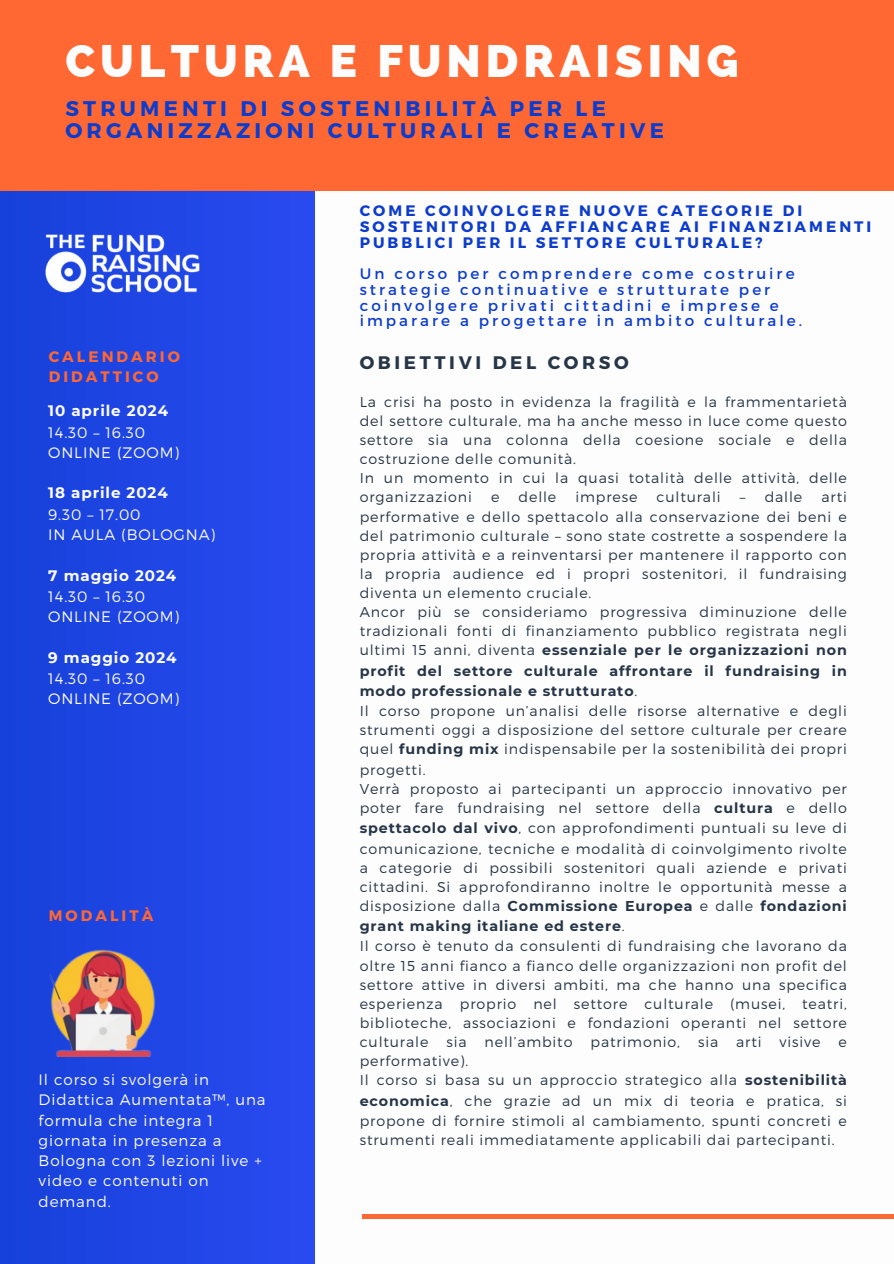
<style>
.page{position:relative;width:894px;height:1264px;background:#fff}
.page>*{position:absolute;margin:0;border:0;box-sizing:border-box;transform-origin:0 0}
.t1{font:800 45.45px "Raleway";letter-spacing:.11em;color:#fdfdfd}
.t2{font:700 21.15px/22.5px "Montserrat";letter-spacing:.2em;color:#0d3ccd}
.t3{font:700 18.15px "Montserrat";letter-spacing:.2em;color:#263547}
.t4{font:300 15.15px/20.2px "Montserrat";letter-spacing:.06em;color:#fdfdfd}
.t5{font:15.15px/15.8px "Montserrat";letter-spacing:.2em;color:#0d3ccd}
.t6{font:700 15.15px/15.8px "Montserrat";letter-spacing:.2em;color:#0d3ccd}
.t7{font:700 15.15px "Montserrat";letter-spacing:.06em;color:#fdfdfd}
.t8{font:700 15.15px/20.2px "Montserrat";letter-spacing:.2em;color:#ff6833}
.t9{font:300 14.25px/19.2px "Montserrat";letter-spacing:.06em;color:#263547;text-align:justify}
.s1{font-weight:700}
</style>
<div class="page">
<hr style="left:361px;top:1214px;width:532px;height:4px;background:#ff6833">
<img style="left:0;top:190px;width:314px;height:1073px">
<img style="left:0;top:190px;width:245px;height:147px">
<img style="left:39px;top:946px;width:132px;height:110px">
<div style="left:0;top:0;width:893px;height:190px;background:#ff6833"></div>
<p class="t1" style="left:65px;top:34px;width:674px">CULTURA E FUNDRAISING</p>
<p class="t2" style="left:65px;top:96px;width:600px">STRUMENTI DI SOSTENIBILITÀ PER LE<br>ORGANIZZAZIONI CULTURALI E CREATIVE</p>
<p class="t8" style="left:49px;top:345px;width:133px">CALENDARIO<br>DIDATTICO</p>
<p class="t7" style="left:48px;top:401px;width:121px">10 aprile 2024</p>
<h4 class="t4" style="left:48px;top:421px;width:98px">14.30 – 16.30</h4>
<p class="t4" style="left:48px;top:441px;width:133px">ONLINE (ZOOM)</p>
<p class="t7" style="left:48px;top:484px;width:121px">18 aprile 2024</p>
<h3 class="t4" style="left:48px;top:503px;width:94px">9.30 – 17.00</h3>
<p class="t4" style="left:48px;top:524px;width:169px">IN AULA (BOLOGNA)</p>
<p class="t7" style="left:48px;top:566px;width:130px">7 maggio 2024</p>
<p class="t4" style="left:48px;top:585px;width:98px">14.30 – 16.30</p>
<p class="t4" style="left:48px;top:606px;width:133px">ONLINE (ZOOM)</p>
<p class="t7" style="left:48px;top:648px;width:130px">9 maggio 2024</p>
<p class="t4" style="left:48px;top:668px;width:98px">14.30 – 16.30</p>
<p class="t4" style="left:48px;top:688px;width:133px">ONLINE (ZOOM)</p>
<p class="t8" style="left:49px;top:904px;width:106px">MODALITÀ</p>
<p class="t4" style="left:39px;top:1068px;width:228px">Il corso si svolgerà in<br>Didattica Aumentata™, una formula che integra 1 giornata in presenza a<br>Bologna con 3 lezioni live + video e contenuti on demand.</p>
<p class="t6" style="left:359px;top:202px;width:513px">COME COINVOLGERE NUOVE CATEGORIE DI<br>SOSTENITORI DA AFFIANCARE AI FINANZIAMENTI<br>PUBBLICI PER IL SETTORE CULTURALE?</p>
<p class="t5" style="left:359px;top:265px;width:444px">Un corso per comprendere come costruire strategie continuative e strutturate per coinvolgere privati cittadini e imprese e imparare a progettare in ambito culturale.</p>
<p class="t3" style="left:359px;top:351px;width:270px">OBIETTIVI DEL CORSO</p>
<p class="t9" style="left:359px;top:391px;width:488px">La crisi ha posto in evidenza la fragilità e la frammentarietà del settore culturale, ma ha anche messo in luce come questo settore sia una colonna della coesione sociale e della costruzione delle comunità.</p>
<h4 class="t9" style="left:359px;top:468px;width:488px">In un momento in cui la quasi totalità delle attività, delle organizzazioni</h4>
<h4 class="t9" style="left:491px;top:487px;width:10px">e</h4>
<h4 class="t9" style="left:518px;top:487px;width:39px">delle</h4>
<h4 class="t9" style="left:575px;top:487px;width:63px">imprese</h4>
<h4 class="t9" style="left:656px;top:487px;width:66px">culturali</h4>
<h4 class="t9" style="left:739px;top:487px;width:64px">– dalle</h4>
<h4 class="t9" style="left:359px;top:487px;width:488px;text-indent:461px">arti performative e dello spettacolo alla conservazione dei beni e del patrimonio culturale – sono state costrette a sospendere la propria attività e a reinventarsi per mantenere il rapporto con la propria audience ed i propri sostenitori, il fundraising diventa un elemento cruciale.</h4>
<p class="t9" style="left:359px;top:601px;width:488px;line-height:19.6px">Ancor più se consideriamo progressiva diminuzione delle tradizionali fonti di finanziamento pubblico registrata negli ultimi 15 anni, diventa <span class="s1">essenziale per le organizzazioni non profit del settore culturale affrontare il fundraising in modo professionale e strutturato</span>.</p>
<p class="t9" style="left:359px;top:700px;width:488px">Il corso propone un’analisi delle risorse alternative e degli strumenti oggi a disposizione del settore culturale per creare quel <span class="s1">funding mix</span> indispensabile per la sostenibilità dei propri progetti.</p>
<p class="t9" style="left:359px;top:778px;width:488px;line-height:19.6px">Verrà proposto ai partecipanti un approccio innovativo per poter fare fundraising nel settore della <span class="s1">cultura</span> e dello <span class="s1">spettacolo dal vivo</span>, con approfondimenti puntuali su leve di comunicazione, tecniche e modalità di coinvolgimento rivolte a categorie di possibili sostenitori quali aziende e privati cittadini. Si approfondiranno inoltre le opportunità messe a disposizione dalla <span class="s1">Commissione Europea</span> e dalle <span class="s1">fondazioni grant making italiane ed estere</span>.</p>
<p class="t9" style="left:359px;top:936px;width:488px">Il corso è tenuto da consulenti di fundraising che lavorano da oltre 15 anni fianco a fianco delle organizzazioni non profit del settore attive in diversi ambiti, ma che hanno una specifica esperienza proprio nel settore culturale (musei, teatri, biblioteche, associazioni e fondazioni operanti nel settore culturale</p>
<p class="t9" style="left:446px;top:1031px;width:22px">sia</p>
<p class="t9" style="left:484px;top:1031px;width:89px">nell’ambito</p>
<p class="t9" style="left:590px;top:1031px;width:91px">patrimonio,</p>
<p class="t9" style="left:697px;top:1031px;width:22px">sia</p>
<p class="t9" style="left:736px;top:1031px;width:27px">arti</p>
<p class="t9" style="left:779px;top:1031px;width:42px">visive</p>
<p class="t9" style="left:838px;top:1031px;width:10px">e</p>
<p class="t9" style="left:359px;top:1050px;width:110px">performative).</p>
<p class="t9" style="left:359px;top:1069px;width:488px;line-height:19.8px">Il corso si basa su un approccio strategico alla <span class="s1">sostenibilità economica</span>, che grazie ad un mix di teoria e pratica, si propone di fornire stimoli al cambiamento, spunti concreti e strumenti reali immediatamente applicabili dai partecipanti.</p>
</div>
